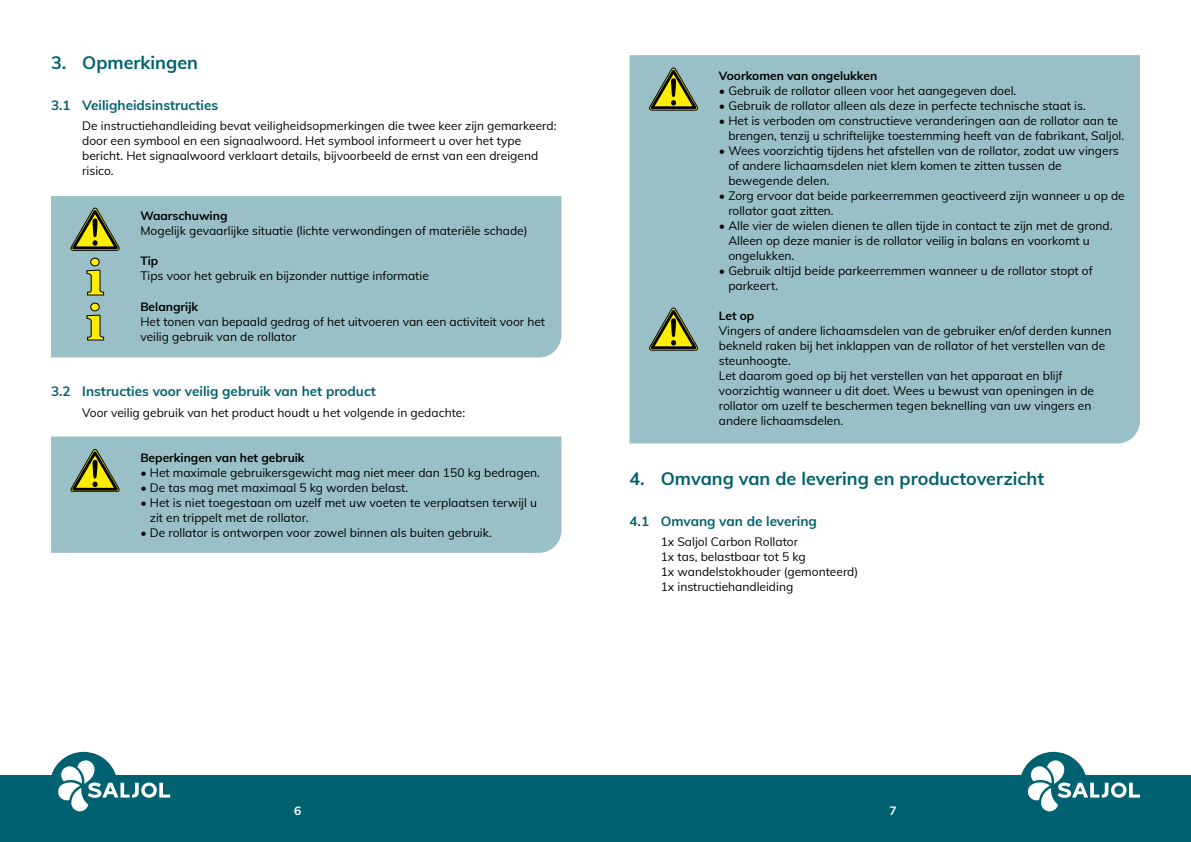
<style>
.page{position:relative;width:1191px;height:842px;background:#fff}
.page>*{position:absolute;margin:0;border:0;box-sizing:border-box;transform-origin:0 0}
.t1{font:700 18px "Muli";color:#006170}
.t2{font:700 13.5px "Muli";color:#006170}
.t3{font:12px/15px "Muli";color:#000}
.t4{font:700 12px "Muli";color:#000}
.t5{font:700 12px "Muli";color:#fff}
</style>
<div class="page">
<div style="left:0;top:774px;width:1191px;height:68px;background:#006170"></div>
<div style="left:50px;top:752px;width:68px;height:68px;background:#006170;border-radius:50%"></div>
<svg style="left:57px;top:760px;width:113px;height:52px"></svg>
<div style="left:1019px;top:752px;width:68px;height:68px;background:#006170;border-radius:50%"></div>
<svg style="left:1027px;top:760px;width:113px;height:52px"></svg>
<div style="left:51px;top:196px;width:510px;height:161px;background:#99c0c6"></div>
<svg style="left:71px;top:208px;width:48px;height:42px;background:#8c9854"></svg>
<svg style="left:86px;top:257px;width:19px;height:39px"></svg>
<svg style="left:86px;top:302px;width:19px;height:39px"></svg>
<div style="left:51px;top:436px;width:510px;height:117px;background:#99c0c6"></div>
<svg style="left:71px;top:449px;width:48px;height:43px;background:#8a9554"></svg>
<div style="left:629px;top:55px;width:511px;height:388px;background:#99c0c6"></div>
<svg style="left:649px;top:68px;width:48px;height:42px;background:#8c9753"></svg>
<svg style="left:649px;top:308px;width:48px;height:42px;background:#8c9754"></svg>
<h1 class="t1" style="left:51px;top:49px;width:148px">3. Opmerkingen</h1>
<p class="t2" style="left:51px;top:95px;width:169px">3.1 Veiligheidsinstructies</p>
<p class="t3" style="left:82px;top:118px;width:476px">De instructiehandleiding bevat veiligheidsopmerkingen die twee keer zijn gemarkeerd: door een symbool en een signaalwoord. Het symbool informeert u over het type bericht. Het signaalwoord verklaart details, bijvoorbeeld de ernst van een dreigend risico.</p>
<p class="t4" style="left:140px;top:207px;width:89px">Waarschuwing</p>
<p class="t3" style="left:140px;top:223px;width:389px">Mogelijk gevaarlijke situatie (lichte verwondingen of materiële schade)</p>
<p class="t4" style="left:140px;top:252px;width:19px">Tip</p>
<p class="t3" style="left:140px;top:268px;width:290px">Tips voor het gebruik en bijzonder nuttige informatie</p>
<p class="t4" style="left:140px;top:297px;width:59px">Belangrijk</p>
<p class="t3" style="left:140px;top:313px;width:406px">Het tonen van bepaald gedrag of het uitvoeren van een activiteit voor het veilig gebruik van de rollator</p>
<p class="t2" style="left:51px;top:381px;width:326px">3.2 Instructies voor veilig gebruik van het product</p>
<p class="t3" style="left:82px;top:404px;width:384px">Voor veilig gebruik van het product houdt u het volgende in gedachte:</p>
<p class="t4" style="left:140px;top:449px;width:166px">Beperkingen van het gebruik</p>
<p class="t3" style="left:140px;top:464px;width:401px">• Het maximale gebruikersgewicht mag niet meer dan 150 kg bedragen.</p>
<p class="t3" style="left:140px;top:479px;width:269px">• De tas mag met maximaal 5 kg worden belast.</p>
<p class="t3" style="left:150px;top:494px;width:388px;text-indent:-9px">• Het is niet toegestaan om uzelf met uw voeten te verplaatsen terwijl u zit en trippelt met de rollator.</p>
<p class="t3" style="left:140px;top:524px;width:353px">• De rollator is ontworpen voor zowel binnen als buiten gebruik.</p>
<p class="t4" style="left:719px;top:67px;width:160px">Voorkomen van ongelukken</p>
<p class="t3" style="left:719px;top:83px;width:299px">• Gebruik de rollator alleen voor het aangegeven doel.</p>
<p class="t3" style="left:719px;top:98px;width:368px">• Gebruik de rollator alleen als deze in perfecte technische staat is.</p>
<p class="t3" style="left:728px;top:113px;width:397px;text-indent:-9px">• Het is verboden om constructieve veranderingen aan de rollator aan te brengen, tenzij u schriftelijke toestemming heeft van de fabrikant, Saljol.</p>
<p class="t3" style="left:728px;top:143px;width:392px;text-indent:-9px">• Wees voorzichtig tijdens het afstellen van de rollator, zodat uw vingers of andere lichaamsdelen niet klem komen te zitten tussen de bewegende delen.</p>
<p class="t3" style="left:728px;top:188px;width:398px;text-indent:-9px">• Zorg ervoor dat beide parkeerremmen geactiveerd zijn wanneer u op de rollator gaat zitten.</p>
<p class="t3" style="left:728px;top:218px;width:386px;text-indent:-9px">• Alle vier de wielen dienen te allen tijde in contact te zijn met de grond.<br>Alleen op deze manier is de rollator veilig in balans en voorkomt u ongelukken.</p>
<p class="t3" style="left:728px;top:263px;width:366px;text-indent:-9px">• Gebruik altijd beide parkeerremmen wanneer u de rollator stopt of parkeert.</p>
<p class="t4" style="left:719px;top:307px;width:37px">Let op</p>
<p class="t3" style="left:719px;top:323px;width:394px">Vingers of andere lichaamsdelen van de gebruiker en/of derden kunnen bekneld raken bij het inklappen van de rollator of het verstellen van de steunhoogte.<br>Let daarom goed op bij het verstellen van het apparaat en blijf voorzichtig wanneer u dit doet. Wees u bewust van openingen in de rollator om uzelf te beschermen tegen beknelling van uw vingers en andere lichaamsdelen.</p>
<h1 class="t1" style="left:629px;top:465px;width:416px">4. Omvang van de levering en productoverzicht</h1>
<p class="t2" style="left:629px;top:511px;width:189px">4.1 Omvang van de levering</p>
<p class="t3" style="left:660px;top:534px;width:199px">1x Saljol Carbon Rollator<br>1x tas, belastbaar tot 5 kg<br>1x wandelstokhouder (gemonteerd)<br>1x instructiehandleiding</p>
<p class="t5" style="left:294px;top:802px;width:9px">6</p>
<p class="t5" style="left:889px;top:802px;width:9px">7</p>
</div>
